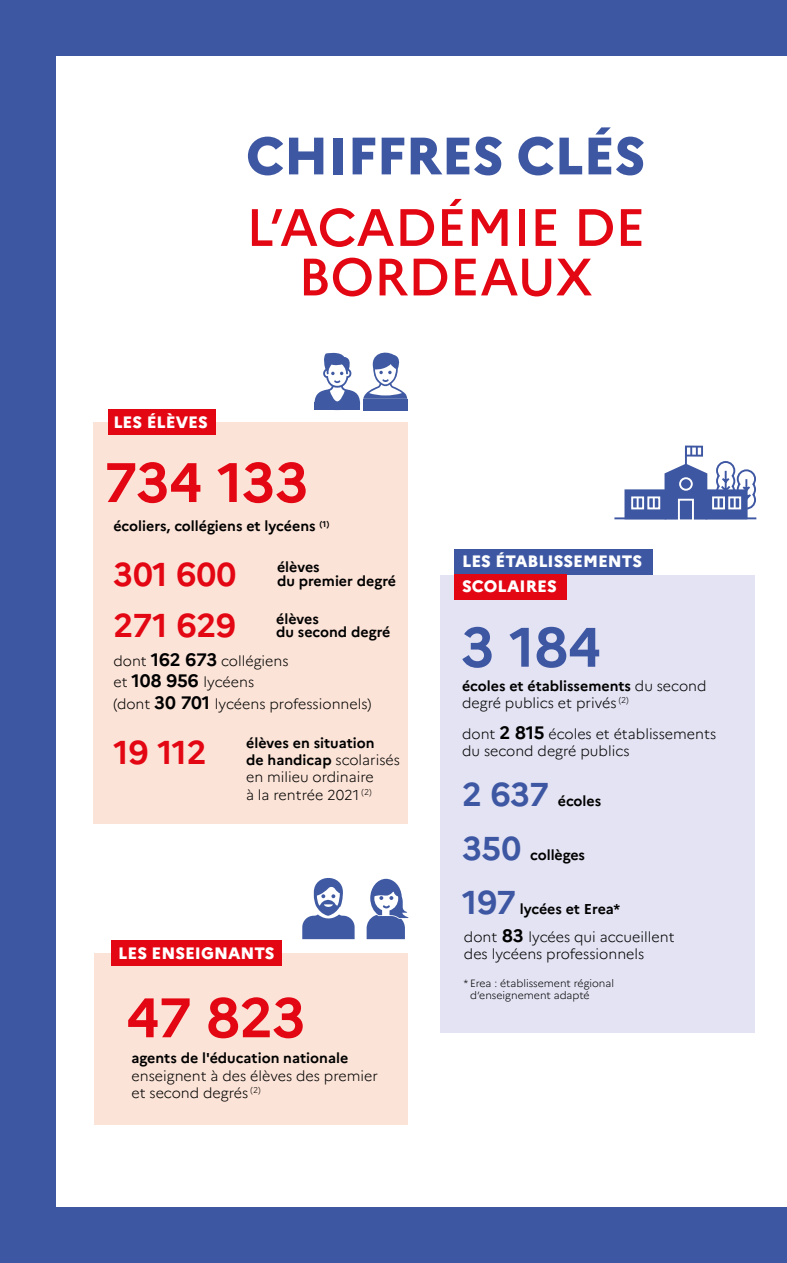
<style>
.page{position:relative;width:787px;height:1263px;background:#fff}
.page>*{position:absolute;margin:0;border:0;box-sizing:border-box;transform-origin:0 0}
.t1{font:700 55.5px "Marianne";letter-spacing:-.015em;color:#e30613}
.t2{font:700 55.5px "Marianne";color:#3e57a3}
.t3{font:500 52.5px/49.5px "Marianne";letter-spacing:-.005em;color:#e30613;text-align:center}
.t4{font:800 52.5px "Marianne";letter-spacing:-.005em;color:#3e57a3}
.t5{font:700 33px "Marianne";letter-spacing:-.005em;color:#e30613}
.t6{font:700 33px "Marianne";letter-spacing:-.01em;color:#3e57a3}
.t7{font:800 16.5px/25.5px "Marianne";color:#fff}
.t8{font:300 14.25px/17.1px "Marianne";color:#000}
.t9{font:700 14.25px "Marianne";color:#000}
.t10{font:300 10.5px/12.6px "Marianne";color:#000}
.s1{font-weight:700}
.s2{font-weight:700;font-size:18px}
</style>
<div class="page">
<div style="left:95px;top:953px;width:313px;height:172px;background:#fce3d7"></div>
<div style="left:94px;top:422px;width:314px;height:402px;background:#fce3d7"></div>
<div style="left:440px;top:575px;width:315px;height:457px;background:#e3e3f3"></div>
<div style="left:0;top:0;width:787px;height:56px;background:#3e57a3"></div>
<div style="left:0;top:1207px;width:787px;height:56px;background:#3e57a3"></div>
<div style="left:0;top:0;width:56px;height:1263px;background:#3e57a3"></div>
<div style="left:111px;top:940px;width:171px;height:26px;background:#e30613"></div>
<div style="left:109px;top:409px;width:107px;height:26px;background:#e30613"></div>
<div style="left:454px;top:549px;width:199px;height:25px;background:#3e57a3"></div>
<div style="left:454px;top:574px;width:112px;height:26px;background:#e30613"></div>
<svg style="left:314px;top:352px;width:93px;height:58px"></svg>
<hr style="left:614px;top:517px;width:142px;height:2px;background:#3e57a3">
<svg style="left:623px;top:446px;width:134px;height:74px"></svg>
<svg style="left:366px;top:879px;width:42px;height:60px"></svg>
<svg style="left:302px;top:878px;width:52px;height:61px"></svg>
<h2 class="t4" style="left:246px;top:124px;width:401px">CHIFFRES CLÉS</h2>
<h2 class="t3" style="left:246px;top:202px;width:400px">L’ACADÉMIE DE<br>BORDEAUX</h2>
<p class="t7" style="left:113px;top:409px;width:96px">LES ÉLÈVES</p>
<h1 class="t1" style="left:104px;top:448px;width:206px">734 133</h1>
<p class="t9" style="left:113px;top:518px;width:217px">écoliers, collégiens et lycéens <sup>(1)</sup></p>
<p class="t9" style="left:277px;top:558px;width:44px">élèves</p>
<h3 class="t5" style="left:113px;top:554px;width:124px">301 600</h3>
<p class="t9" style="left:277px;top:572px;width:121px">du premier degré</p>
<p class="t9" style="left:276px;top:610px;width:44px">élèves</p>
<h3 class="t5" style="left:113px;top:606px;width:124px">271 629</h3>
<p class="t8" style="left:113px;top:618px;width:278px;line-height:28.3px;text-indent:163px"><span class="s1">du second degré </span>dont <span class="s2">162 673</span> collégiens</p>
<p class="t8" style="left:113px;top:671px;width:259px;line-height:21.6px">et <span class="s2">108 956</span> lycéens<br>(dont <span class="s2">30 701</span> lycéens professionnels)</p>
<h3 class="t5" style="left:113px;top:732px;width:95px">19 112</h3>
<p class="t8" style="left:246px;top:734px;width:155px"><span class="s1">élèves en situation<br>de handicap</span> scolarisés en milieu ordinaire<br>à la rentrée 2021 <sup>(2)</sup></p>
<p class="t7" style="left:118px;top:940px;width:158px">LES ENSEIGNANTS</p>
<h1 class="t1" style="left:126px;top:984px;width:181px">47 823</h1>
<p class="t9" style="left:131px;top:1050px;width:218px">agents de l'éducation nationale</p>
<p class="t8" style="left:131px;top:1067px;width:248px">enseignent à des élèves des premier et second degrés <sup>(2)</sup></p>
<p class="t7" style="left:462px;top:548px;width:181px">LES ÉTABLISSEMENTS<br>SCOLAIRES</p>
<h1 class="t2" style="left:461px;top:613px;width:142px">3 184</h1>
<p class="t8" style="left:462px;top:677px;width:246px"><span class="s1">écoles et établissements</span> du second degré publics et privés <sup>(2)</sup></p>
<p class="t8" style="left:462px;top:725px;width:256px">dont <span class="s2">2 815</span> écoles et établissements du second degré publics</p>
<h3 class="t6" style="left:462px;top:774px;width:88px">2 637</h3>
<p class="t9" style="left:558px;top:792px;width:45px">écoles</p>
<h3 class="t6" style="left:462px;top:828px;width:61px">350</h3>
<p class="t9" style="left:530px;top:846px;width:56px">collèges</p>
<h3 class="t6" style="left:462px;top:882px;width:55px">197</h3>
<p class="t9" style="left:519px;top:900px;width:102px">lycées et Erea*</p>
<p class="t8" style="left:464px;top:928px;width:212px">dont <span class="s2">83</span> lycées qui accueillent des lycéens professionnels</p>
<p class="t10" style="left:470px;top:977px;width:145px;text-indent:-6px">* Erea : établissement régional d’enseignement adapté</p>
</div>
